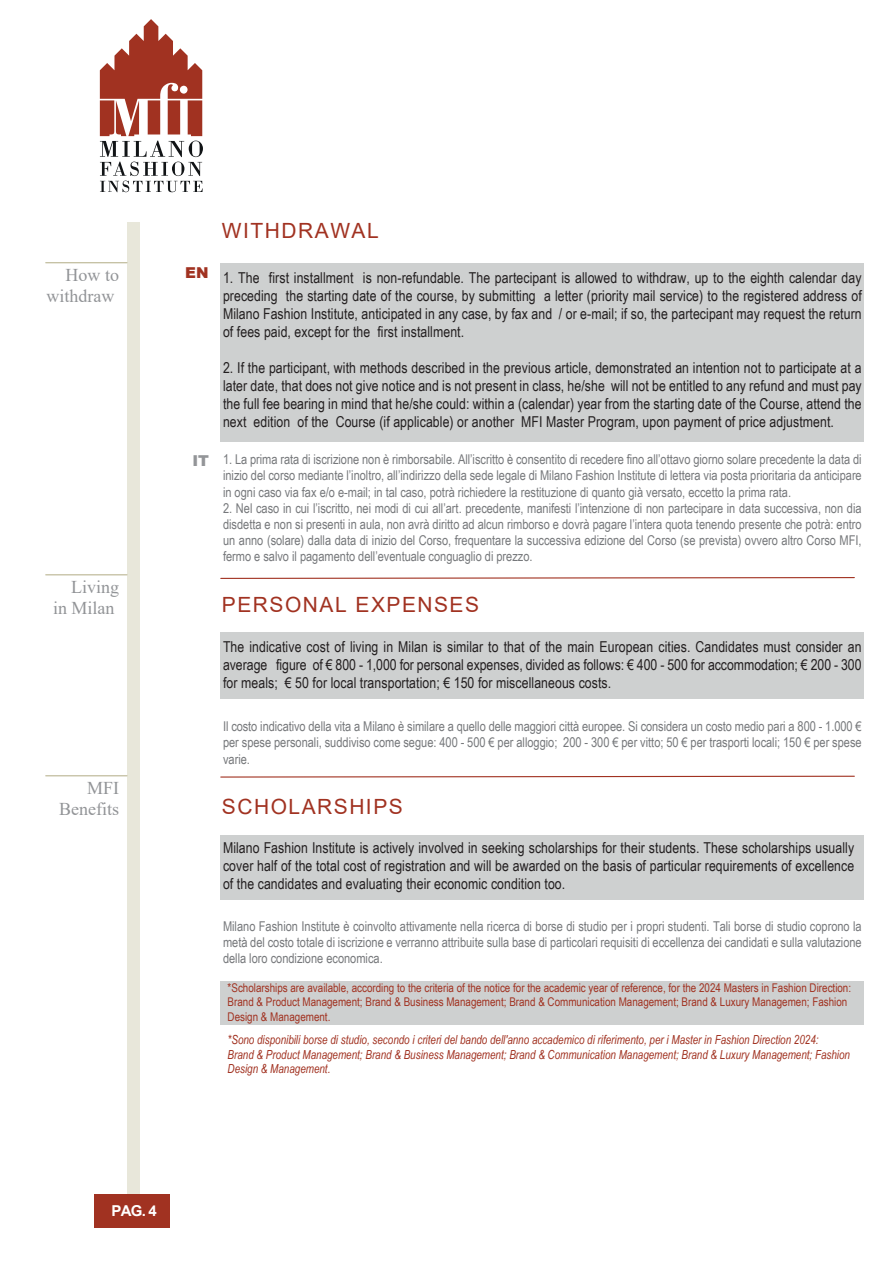
<style>
.page{position:relative;width:893px;height:1263px;background:#fff}
.page>*{position:absolute;margin:0;border:0;box-sizing:border-box;transform-origin:0 0}
.t1{font:21px "Arial";letter-spacing:.07em;color:#a13221}
.t2{font:18px/21.6px "Times New Roman";color:#929497;text-align:right}
.t3{font:15px/18px "Arial Narrow";letter-spacing:.005em;color:#231f20;text-align:justify}
.t4{font:700 15px "Arial";color:#fff}
.t5{font:900 15px "Arial";color:#a13221}
.t6{font:900 15px "Arial";color:#939598}
.t7{font:13.5px/16.2px "Arial Narrow";color:#76787b;text-align:justify}
.t8{font:italic 12.45px/14.4px "Arial Narrow";color:#a13221;scale:.96 1}
.t9{font:12px/14.4px "Arial Narrow";color:#a13221}
</style>
<div class="page">
<svg style="left:100px;top:19px;width:103px;height:173px"></svg>
<div style="left:127px;top:222px;width:13px;height:972px;background:#e8e7da"></div>
<hr style="left:46px;top:262px;width:81px;height:1px;background:#bab592">
<hr style="left:46px;top:574px;width:81px;height:1px;background:#bab592">
<div style="left:221px;top:263px;width:643px;height:178px;background:#ced0d0"></div>
<div style="left:221px;top:632px;width:643px;height:67px;background:#ced0d0"></div>
<svg style="left:220px;top:577px;width:635px;height:2px"></svg>
<svg style="left:220px;top:775px;width:635px;height:3px"></svg>
<div style="left:221px;top:836px;width:643px;height:64px;background:#ced0d0"></div>
<hr style="left:46px;top:775px;width:81px;height:1px;background:#bab592">
<div style="left:95px;top:1194px;width:75px;height:34px;background:#a13221"></div>
<div style="left:221px;top:981px;width:643px;height:44px;background:#ced0d0"></div>
<p class="t2" style="left:47px;top:263px;width:74px">How to withdraw</p>
<p class="t2" style="left:53px;top:575px;width:67px">Living in Milan</p>
<p class="t2" style="left:59px;top:776px;width:61px">MFI<br>Benefits</p>
<p class="t5" style="left:185px;top:261px;width:25px">EN</p>
<p class="t6" style="left:192px;top:450px;width:18px">IT</p>
<h1 class="t1" style="left:222px;top:216px;width:158px">WITHDRAWAL</h1>
<p class="t3" style="left:223px;top:268px;width:640px">1. The first installment is non-refundable. The partecipant is allowed to withdraw, up to the eighth calendar day preceding the starting date of the course, by submitting a letter (priority mail service) to the registered address of Milano Fashion Institute, anticipated in any case, by fax and / or e-mail; if so, the partecipant may request the return of fees paid, except for the first installment.</p>
<p class="t3" style="left:223px;top:358px;width:640px">2. If the participant, with methods described in the previous article, demonstrated an intention not to participate at a later date, that does not give notice and is not present in class, he/she will not be entitled to any refund and must pay the full fee bearing in mind that he/she could: within a (calendar) year from the starting date of the Course, attend the next edition of the Course (if applicable) or another MFI Master Program, upon payment of price adjustment.</p>
<p class="t7" style="left:223px;top:451px;width:640px">1. La prima rata di iscrizione non è rimborsabile. All’iscritto è consentito di recedere fino all’ottavo giorno solare precedente la data di inizio del corso mediante l’inoltro, all’indirizzo della sede legale di Milano Fashion Institute di lettera via posta prioritaria da anticipare in ogni caso via fax e/o e-mail; in tal caso, potrà richiedere la restituzione di quanto già versato, eccetto la prima rata.</p>
<p class="t7" style="left:223px;top:499px;width:640px">2. Nel caso in cui l’iscritto, nei modi di cui all’art. precedente, manifesti l’intenzione di non partecipare in data successiva, non dia disdetta e non si presenti in aula, non avrà diritto ad alcun rimborso e dovrà pagare l’intera quota tenendo presente che potrà: entro un anno (solare) dalla data di inizio del Corso, frequentare la successiva edizione del Corso (se prevista) ovvero altro Corso MFI, fermo e salvo il pagamento dell’eventuale conguaglio di prezzo.</p>
<h1 class="t1" style="left:222px;top:590px;width:259px">PERSONAL EXPENSES</h1>
<p class="t3" style="left:223px;top:637px;width:640px">The indicative cost of living in Milan is similar to that of the main European cities. Candidates must consider an average figure of € 800 - 1,000 for personal expenses, divided as follows: € 400 - 500 for accommodation; € 200 - 300 for meals; € 50 for local transportation; € 150 for miscellaneous costs.</p>
<p class="t7" style="left:223px;top:718px;width:640px">Il costo indicativo della vita a Milano è similare a quello delle maggiori città europee. Si considera un costo medio pari a 800 - 1.000 € per spese personali, suddiviso come segue: 400 - 500 € per alloggio; 200 - 300 € per vitto; 50 € per trasporti locali; 150 € per spese varie.</p>
<h1 class="t1" style="left:222px;top:792px;width:182px">SCHOLARSHIPS</h1>
<p class="t3" style="left:223px;top:838px;width:633px">Milano Fashion Institute is actively involved in seeking scholarships for their students. These scholarships usually cover half of the total cost of registration and will be awarded on the basis of particular requirements of excellence of the candidates and evaluating their economic condition too.</p>
<p class="t7" style="left:223px;top:917px;width:640px">Milano Fashion Institute è coinvolto attivamente nella ricerca di borse di studio per i propri studenti. Tali borse di studio coprono la metà del costo totale di iscrizione e verranno attribuite sulla base di particolari requisiti di eccellenza dei candidati e sulla valutazione della loro condizione economica.</p>
<p class="t9" style="left:228px;top:980px;width:625px">*Scholarships are available, according to the criteria of the notice for the academic year of reference, for the 2024 Masters in Fashion Direction:<br>Brand &amp; Product Management; Brand &amp; Business Management; Brand &amp; Communication Management; Brand &amp; Luxury Managemen; Fashion<br>Design &amp; Management.</p>
<p class="t8" style="left:228px;top:1032px;width:650px">*Sono disponibili borse di studio, secondo i criteri del bando dell'anno accademico di riferimento, per i Master in Fashion Direction 2024:<br>Brand &amp; Product Management; Brand &amp; Business Management; Brand &amp; Communication Management; Brand &amp; Luxury Management; Fashion<br>Design &amp; Management.</p>
<p class="t4" style="left:111px;top:1200px;width:47px">PAG. 4</p>
</div>
